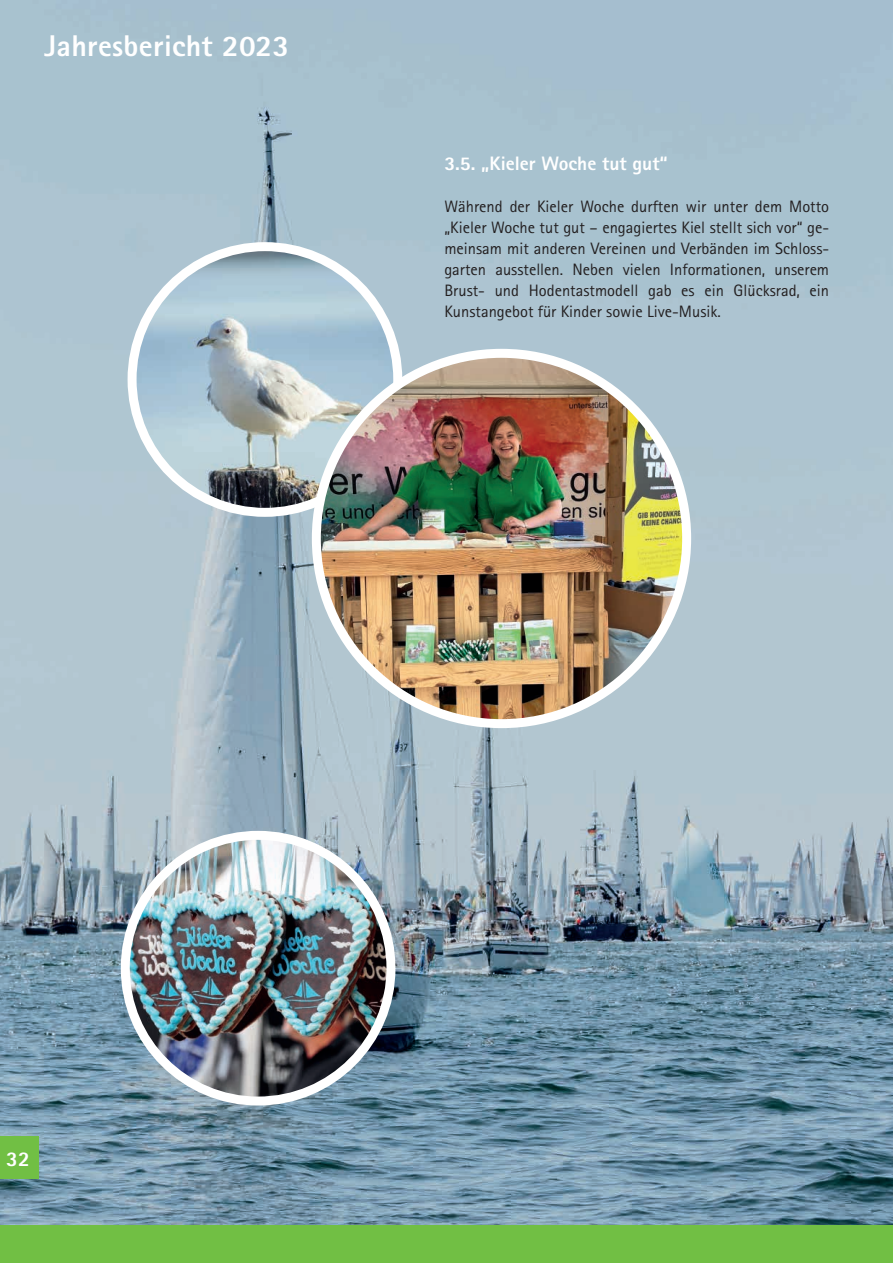
<style>
.page{position:relative;width:893px;height:1263px;background:#fff}
.page>*{position:absolute;margin:0;border:0;box-sizing:border-box;transform-origin:0 0}
.t1{font:800 30px "Rotis Sans Serif";letter-spacing:.01em;color:#fff}
.t2{font:800 21px "Rotis Sans Serif";color:#fff}
.t3{font:800 19.5px "Rotis Sans Serif";color:#fff}
.t4{font:16.5px/21px "Rotis Sans Serif";color:#231f20;text-align:justify}
</style>
<div class="page">
<img style="left:0;top:0;width:893px;height:1225px">
<img style="left:132px;top:247px;width:266px;height:265px;border-radius:133px">
<div style="left:128px;top:242px;width:274px;height:275px;border:9px solid #fff;border-radius:50%"></div>
<img style="left:125px;top:835px;width:266px;height:266px;border-radius:133px">
<div style="left:121px;top:831px;width:274px;height:274px;border:9px solid #fff;border-radius:50%"></div>
<img style="left:316px;top:353px;width:371px;height:371px;border-radius:185px">
<div style="left:312px;top:349px;width:379px;height:379px;border:9px solid #fff;border-radius:50%"></div>
<div style="left:0;top:1225px;width:893px;height:38px;background:#71bf44"></div>
<div style="left:0;top:1136px;width:38px;height:43px;background:#71bf44"></div>
<h1 class="t1" style="left:45px;top:26px;width:246px">Jahresbericht 2023</h1>
<p class="t3" style="left:444px;top:151px;width:225px">3.5. „Kieler Woche tut gut“</p>
<p class="t4" style="left:444px;top:196px;width:386px">Während der Kieler Woche durften wir unter dem Motto „Kieler Woche tut gut – engagiertes Kiel stellt sich vor“ ge&shy;meinsam mit anderen Vereinen und Verbänden im Schloss&shy;garten ausstellen. Neben vielen Informationen, unserem Brust- und Hodentastmodell gab es ein Glücksrad, ein Kunstangebot für Kinder sowie Live-Musik.</p>
<p class="t2" style="left:6px;top:1145px;width:25px">32</p>
</div>
